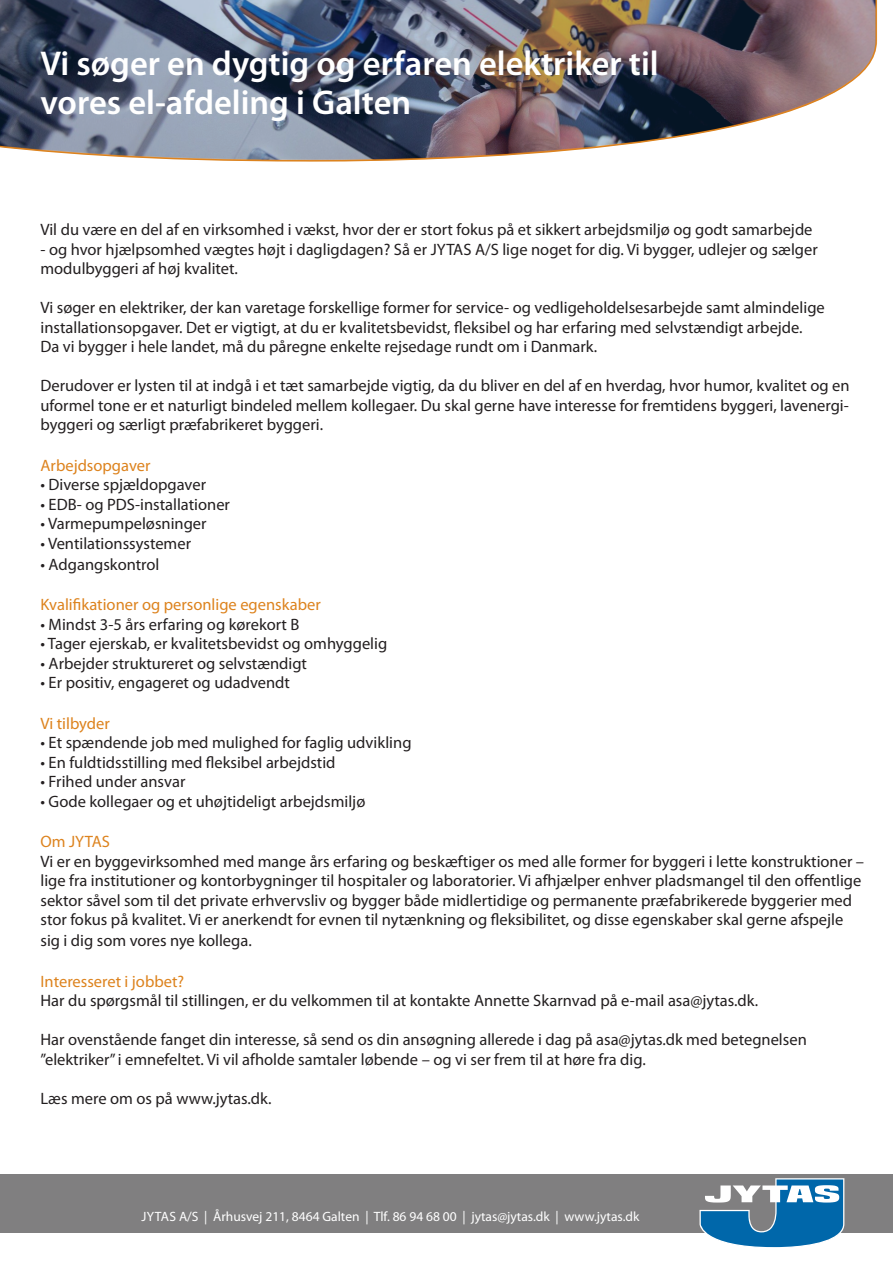
<style>
.page{position:relative;width:893px;height:1263px;background:#fff}
.page>*{position:absolute;margin:0;border:0;box-sizing:border-box;transform-origin:0 0}
.t1{font:600 34.5px/39px "Myriad Pro";color:#fff}
.t2{font:16.5px/19.5px "Myriad Pro";color:#231f20}
.t3{font:16.5px "Myriad Pro";color:#dd831e}
.t4{font:13.5px "Myriad Pro";color:#fff}
</style>
<div class="page">
<div style="left:0;top:1174px;width:893px;height:59px;background:#807f80"></div>
<svg style="left:699px;top:1178px;width:145px;height:70px"></svg>
<img style="left:0;top:0;width:878px;height:162px">
<h1 class="t1" style="left:40px;top:43px;width:620px">Vi søger en dygtig og erfaren elektriker til vores el-afdeling i Galten</h1>
<p class="t2" style="left:40px;top:220px;width:773px">Vil du være en del af en virksomhed i vækst, hvor der er stort fokus på et sikkert arbejdsmiljø og godt samarbejde</p>
<p class="t2" style="left:40px;top:239px;width:779px">- og hvor hjælpsomhed vægtes højt i dagligdagen? Så er JYTAS A/S lige noget for dig. Vi bygger, udlejer og sælger modulbyggeri af høj kvalitet.</p>
<p class="t2" style="left:40px;top:298px;width:786px">Vi søger en elektriker, der kan varetage forskellige former for service- og vedligeholdelsesarbejde samt almindelige installationsopgaver. Det er vigtigt, at du er kvalitetsbevidst, fleksibel og har erfaring med selvstændigt arbejde.<br>Da vi bygger i hele landet, må du påregne enkelte rejsedage rundt om i Danmark.</p>
<p class="t2" style="left:40px;top:376px;width:811px;text-align:justify">Derudover er lysten til at indgå i et tæt samarbejde vigtig, da du bliver en del af en hverdag, hvor humor, kvalitet og en uformel tone er et naturligt bindeled mellem kollegaer. Du skal gerne have interesse for fremtidens byggeri, lavenergi&shy;byggeri og særligt præfabrikeret byggeri.</p>
<p class="t3" style="left:40px;top:455px;width:111px">Arbejdsopgaver</p>
<p class="t2" style="left:40px;top:475px;width:167px">• Diverse spjældopgaver</p>
<p class="t2" style="left:40px;top:494px;width:191px">• EDB- og PDS-installationer</p>
<p class="t2" style="left:40px;top:514px;width:168px">• Varmepumpeløsninger</p>
<p class="t2" style="left:40px;top:533px;width:152px">• Ventilationssystemer</p>
<p class="t2" style="left:40px;top:554px;width:120px">• Adgangskontrol</p>
<p class="t3" style="left:40px;top:594px;width:282px">Kvalifikationer og personlige egenskaber</p>
<p class="t2" style="left:40px;top:614px;width:260px">• Mindst 3-5 års erfaring og kørekort B</p>
<p class="t2" style="left:40px;top:634px;width:348px">• Tager ejerskab, er kvalitetsbevidst og omhyggelig</p>
<p class="t2" style="left:40px;top:653px;width:268px">• Arbejder struktureret og selvstændigt</p>
<p class="t2" style="left:40px;top:673px;width:251px">• Er positiv, engageret og udadvendt</p>
<p class="t3" style="left:40px;top:713px;width:71px">Vi tilbyder</p>
<p class="t2" style="left:40px;top:733px;width:373px">• Et spændende job med mulighed for faglig udvikling</p>
<p class="t2" style="left:40px;top:752px;width:297px">• En fuldtidsstilling med fleksibel arbejdstid</p>
<p class="t2" style="left:40px;top:772px;width:146px">• Frihed under ansvar</p>
<p class="t2" style="left:40px;top:791px;width:326px">• Gode kollegaer og et uhøjtideligt arbejdsmiljø</p>
<p class="t3" style="left:40px;top:832px;width:71px">Om JYTAS</p>
<p class="t2" style="left:40px;top:851px;width:825px">Vi er en byggevirksomhed med mange års erfaring og beskæftiger os med alle former for byggeri i lette konstruktioner – lige fra institutioner og kontorbygninger til hospitaler og laboratorier. Vi afhjælper enhver pladsmangel til den offentlige sektor såvel som til det private erhvervsliv og bygger både midlertidige og permanente præfabrikerede byggerier med stor fokus på kvalitet. Vi er anerkendt for evnen til nytænkning og fleksibilitet, og disse egenskaber skal gerne afspejle</p>
<p class="t2" style="left:40px;top:931px;width:213px">sig i dig som vores nye kollega.</p>
<p class="t3" style="left:40px;top:971px;width:145px">Interesseret i jobbet?</p>
<p class="t2" style="left:40px;top:991px;width:719px">Har du spørgsmål til stillingen, er du velkommen til at kontakte Annette Skarnvad på e-mail asa@jytas.dk.</p>
<p class="t2" style="left:40px;top:1030px;width:768px">Har ovenstående fanget din interesse, så send os din ansøgning allerede i dag på asa@jytas.dk med betegnelsen ”elektriker” i emnefeltet. Vi vil afholde samtaler løbende – og vi ser frem til at høre fra dig.</p>
<p class="t2" style="left:40px;top:1088px;width:233px">Læs mere om os på www.jytas.dk.</p>
<p class="t4" style="left:142px;top:1208px;width:499px">JYTAS A/S | Århusvej 211, 8464 Galten | Tlf. 86 94 68 00 | jytas@jytas.dk | www.jytas.dk</p>
</div>
